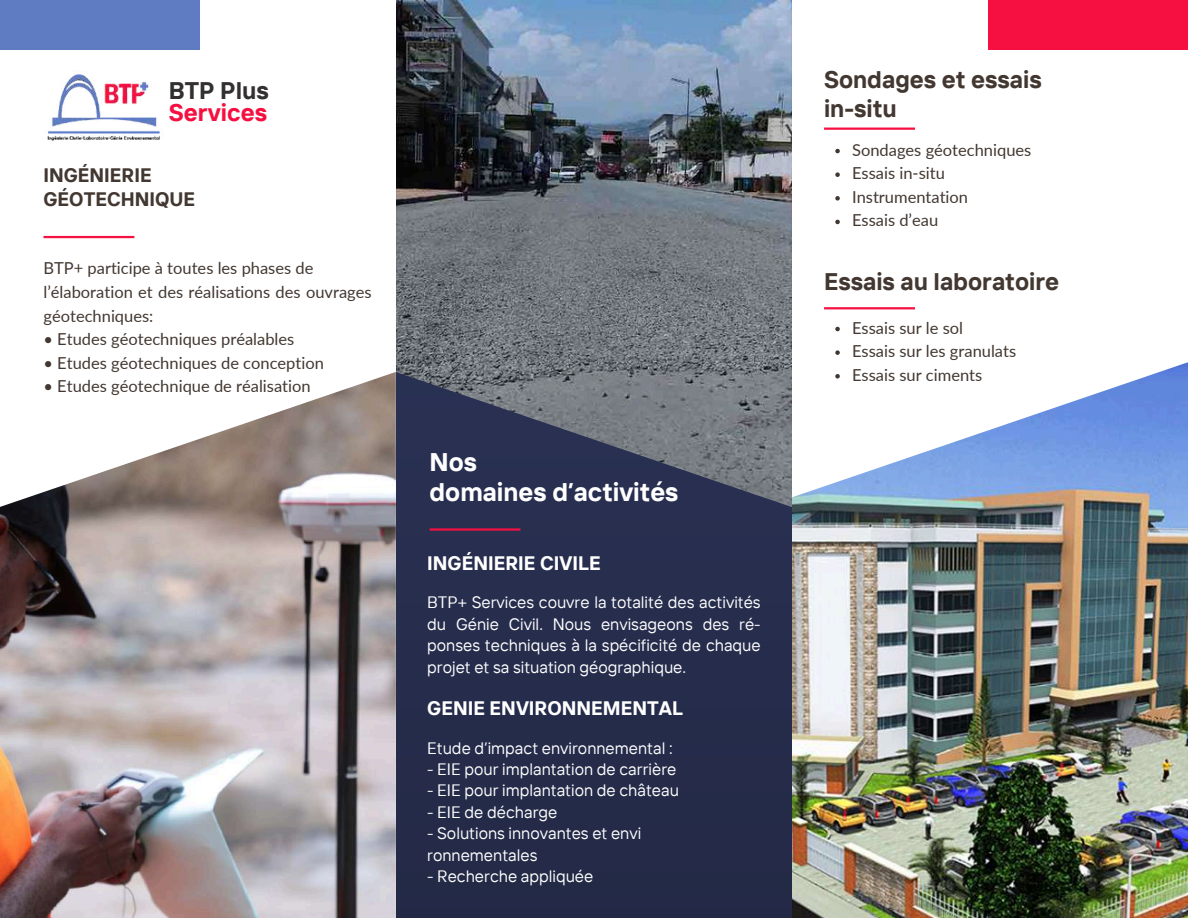
<style>
.page{position:relative;width:1188px;height:918px;background:#fff}
.page>*{position:absolute;margin:0;border:0;box-sizing:border-box;transform-origin:0 0}
.t1{font:700 25.5px/30.3px "TT Interphases";color:#fff}
.t2{font:700 24px/29.2px "TT Interphases";color:#433831}
.t3{font:700 24px "TT Interphases";color:#f60f41}
.t4{font:700 24px "TT Interphases";color:#323031}
.t5{font:700 19.5px "TT Interphases";color:#fff}
.t6{font:700 19.5px/23.7px "TT Interphases";color:#433831}
.t7{font:16.5px/21.3px "TT Interphases";color:#fff;text-align:justify}
.t8{font:16.5px/23.7px "Lato";color:#433831}
</style>
<div class="page">
<img style="left:792px;top:362px;width:396px;height:556px">
<div style="left:396px;top:0;width:396px;height:918px;background:#252c4b"></div>
<img style="left:396px;top:0;width:396px;height:507px">
<hr style="left:824px;top:128px;width:91px;height:2px;background:#f60f41">
<hr style="left:430px;top:528px;width:90px;height:3px;background:#f60f41">
<hr style="left:43px;top:236px;width:91px;height:2px;background:#f60f41">
<img style="left:0;top:372px;width:396px;height:546px">
<div style="left:988px;top:0;width:200px;height:49px;background:#f60f41"></div>
<div style="left:0;top:0;width:200px;height:49px;background:#5f7cc2"></div>
<img style="left:47px;top:74px;width:113px;height:67px">
<hr style="left:824px;top:307px;width:91px;height:2px;background:#f60f41">
<svg style="left:835px;top:149px;width:5px;height:4px"></svg>
<svg style="left:835px;top:172px;width:5px;height:5px"></svg>
<svg style="left:835px;top:196px;width:5px;height:5px"></svg>
<svg style="left:835px;top:220px;width:5px;height:4px"></svg>
<svg style="left:835px;top:327px;width:5px;height:4px"></svg>
<svg style="left:835px;top:350px;width:5px;height:5px"></svg>
<svg style="left:835px;top:374px;width:5px;height:5px"></svg>
<h2 class="t4" style="left:169px;top:75px;width:101px">BTP Plus</h2>
<h2 class="t3" style="left:169px;top:97px;width:100px">Services</h2>
<p class="t6" style="left:43px;top:163px;width:153px">INGÉNIERIE<br>GÉOTECHNIQUE</p>
<p class="t8" style="left:43px;top:256px;width:330px">BTP+ participe à toutes les phases de l’élaboration et des réalisations des ouvrages géotechniques:</p>
<p class="t8" style="left:43px;top:327px;width:252px">• Etudes géotechniques préalables</p>
<p class="t8" style="left:43px;top:351px;width:282px">• Etudes géotechniques de conception</p>
<p class="t8" style="left:43px;top:374px;width:269px">• Etudes géotechnique de réalisation</p>
<h1 class="t1" style="left:430px;top:446px;width:250px">Nos<br>domaines d’activités</h1>
<p class="t5" style="left:427px;top:550px;width:175px">INGÉNIERIE CIVILE</p>
<p class="t7" style="left:427px;top:592px;width:335px">BTP+ Services couvre la totalité des activités du Génie Civil. Nous envisageons des ré&shy;ponses techniques à la spécificité de chaque projet et sa situation géographique.</p>
<p class="t5" style="left:427px;top:696px;width:257px">GENIE ENVIRONNEMENTAL</p>
<p class="t7" style="left:427px;top:737px;width:247px">Etude d’impact environnemental :</p>
<p class="t7" style="left:427px;top:758px;width:251px">- EIE pour implantation de carrière</p>
<p class="t7" style="left:427px;top:780px;width:253px">- EIE pour implantation de château</p>
<p class="t7" style="left:427px;top:801px;width:132px">- EIE de décharge</p>
<p class="t7" style="left:427px;top:822px;width:216px">- Solutions innovantes et envi ronnementales</p>
<p class="t7" style="left:427px;top:865px;width:168px">- Recherche appliquée</p>
<h2 class="t2" style="left:824px;top:64px;width:219px">Sondages et essais in-situ</h2>
<p class="t8" style="left:852px;top:137px;width:181px">Sondages géotechniques<br>Essais in-situ<br>Instrumentation<br>Essais d’eau</p>
<h2 class="t2" style="left:824px;top:266px;width:237px">Essais au laboratoire</h2>
<p class="t8" style="left:852px;top:315px;width:166px">Essais sur le sol<br>Essais sur les granulats<br>Essais sur ciments</p>
</div>
